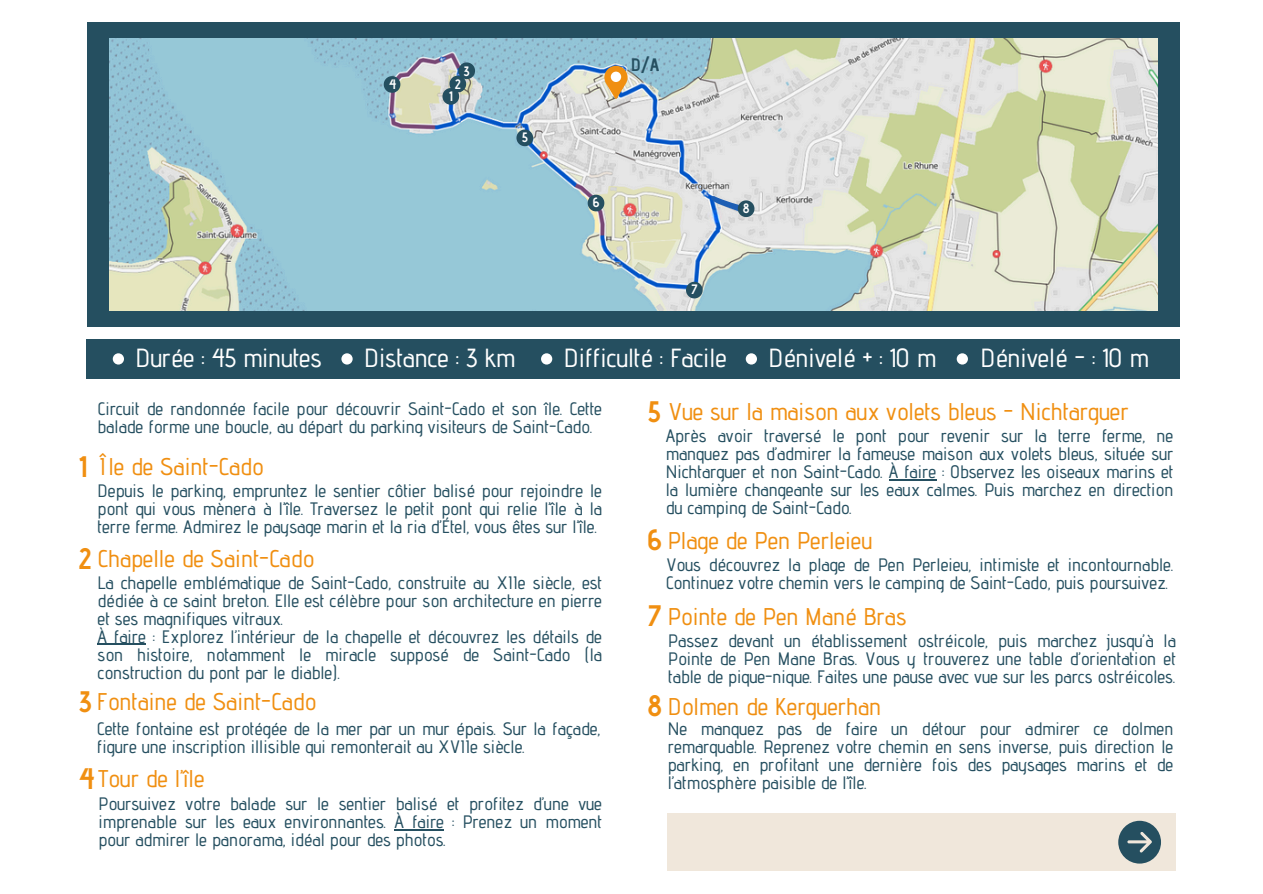
<style>
.page{position:relative;width:1263px;height:894px;background:#fff}
.page>*{position:absolute;margin:0;border:0;box-sizing:border-box;transform-origin:0 0}
.t1{font:700 29.55px "Advent Pro";color:#f08f11}
.t2{font:500 26.25px "Advent Pro";letter-spacing:-.005em;color:#fff}
.t3{font:500 24.15px "Advent Pro";color:#f08f11}
.t4{font:500 18px/18px "Advent Pro";color:#254f60;text-align:justify}
.t5{font:700 18px "Advent Pro";color:#254f60}
.t6{font:700 13.65px "Advent Pro";color:#fff}
</style>
<div class="page">
<div style="left:87px;top:23px;width:1093px;height:304px;background:#254f60"></div>
<img style="left:109px;top:38px;width:1049px;height:272px">
<svg style="left:604px;top:66px;width:24px;height:33px"></svg>
<svg style="left:442px;top:44px;width:42px;height:61px"></svg>
<svg style="left:384px;top:76px;width:16px;height:17px"></svg>
<svg style="left:516px;top:129px;width:17px;height:17px"></svg>
<svg style="left:588px;top:195px;width:16px;height:16px"></svg>
<svg style="left:686px;top:282px;width:17px;height:16px"></svg>
<svg style="left:711px;top:196px;width:43px;height:21px"></svg>
<div style="left:87px;top:339px;width:1093px;height:40px;background:#254f60"></div>
<div style="left:113px;top:353px;width:11px;height:11px;background:#fff;border-radius:50%"></div>
<div style="left:341px;top:353px;width:12px;height:11px;background:#fff;border-radius:50%"></div>
<div style="left:541px;top:353px;width:11px;height:11px;background:#fff;border-radius:50%"></div>
<div style="left:746px;top:353px;width:11px;height:11px;background:#fff;border-radius:50%"></div>
<div style="left:957px;top:353px;width:11px;height:11px;background:#fff;border-radius:50%"></div>
<div style="left:668px;top:813px;width:508px;height:57px;background:#f0e7db"></div>
<svg style="left:1118px;top:820px;width:43px;height:43px"></svg>
<hr style="left:98px;top:643px;width:48px;height:1px;background:#254f60">
<hr style="left:889px;top:479px;width:47px;height:1px;background:#254f60">
<hr style="left:394px;top:828px;width:50px;height:2px;background:#254f60">
<p class="t6" style="left:389px;top:76px;width:9px">4</p>
<p class="t6" style="left:464px;top:63px;width:7px">3</p>
<p class="t6" style="left:455px;top:76px;width:7px">2</p>
<p class="t6" style="left:449px;top:87px;width:5px">1</p>
<p class="t6" style="left:522px;top:129px;width:7px">5</p>
<p class="t5" style="left:631px;top:54px;width:30px">D/A</p>
<p class="t6" style="left:593px;top:194px;width:8px">6</p>
<p class="t6" style="left:691px;top:281px;width:7px">7</p>
<p class="t6" style="left:743px;top:200px;width:8px">8</p>
<p class="t2" style="left:135px;top:341px;width:188px">Durée : 45 minutes</p>
<p class="t2" style="left:364px;top:341px;width:153px">Distance : 3 km</p>
<p class="t2" style="left:564px;top:341px;width:164px">Difficulté : Facile</p>
<p class="t2" style="left:768px;top:341px;width:169px">Dénivelé + : 10 m</p>
<h2 class="t2" style="left:980px;top:341px;width:170px">Dénivelé - : 10 m</h2>
<h1 class="t4" style="left:98px;top:399px;width:506px">Circuit de randonnée facile pour découvrir Saint-Cado et son île. Cette balade forme une boucle, au départ du parking visiteurs de Saint-Cado.</h1>
<p class="t1" style="left:79px;top:448px;width:9px">1</p>
<p class="t3" style="left:98px;top:451px;width:167px">Île de Saint-Cado</p>
<p class="t4" style="left:98px;top:480px;width:506px">Depuis le parking, empruntez le sentier côtier balisé pour rejoindre le pont qui vous mènera à l’île. Traversez le petit pont qui relie l’île à la terre ferme. Admirez le paysage marin et la ria d’Étel, vous êtes sur l’île.</p>
<h1 class="t1" style="left:79px;top:540px;width:13px">2</h1>
<p class="t3" style="left:98px;top:543px;width:218px">Chapelle de Saint-Cado</p>
<p class="t4" style="left:98px;top:572px;width:506px">La chapelle emblématique de Saint-Cado, construite au XIIe siècle, est dédiée à ce saint breton. Elle est célèbre pour son architecture en pierre et ses magnifiques vitraux.</p>
<p class="t4" style="left:98px;top:626px;width:506px">À faire : Explorez l’intérieur de la chapelle et découvrez les détails de son histoire, notamment le miracle supposé de Saint-Cado (la construction du pont par le diable).</p>
<h1 class="t1" style="left:79px;top:682px;width:14px">3</h1>
<p class="t3" style="left:97px;top:686px;width:221px">Fontaine de Saint-Cado</p>
<p class="t4" style="left:97px;top:719px;width:505px">Cette fontaine est protégée de la mer par un mur épais. Sur la façade, figure une inscription illisible qui remonterait au XVIIe siècle.</p>
<p class="t1" style="left:79px;top:760px;width:17px">4</p>
<p class="t3" style="left:98px;top:763px;width:108px">Tour de l’île</p>
<p class="t4" style="left:98px;top:794px;width:505px">Poursuivez votre balade sur le sentier balisé et profitez d’une vue imprenable sur les eaux environnantes. À faire : Prenez un moment pour admirer le panorama, idéal pour des photos.</p>
<h1 class="t1" style="left:648px;top:393px;width:14px">5</h1>
<h1 class="t3" style="left:668px;top:397px;width:462px">Vue sur la maison aux volets bleus - Nichtarguer</h1>
<h1 class="t4" style="left:666px;top:426px;width:509px">Après avoir traversé le pont pour revenir sur la terre ferme, ne manquez pas d’admirer la fameuse maison aux volets bleus, située sur Nichtarguer et non Saint-Cado. À faire : Observez les oiseaux marins et la lumière changeante sur les eaux calmes. Puis marchez en direction du camping de Saint-Cado.</h1>
<p class="t1" style="left:648px;top:522px;width:15px">6</p>
<p class="t3" style="left:668px;top:525px;width:206px">Plage de Pen Perleieu</p>
<h1 class="t4" style="left:666px;top:555px;width:509px">Vous découvrez la plage de Pen Perleieu, intimiste et incontournable.<br>Continuez votre chemin vers le camping de Saint-Cado, puis poursuivez.</h1>
<p class="t1" style="left:648px;top:597px;width:14px">7</p>
<h1 class="t3" style="left:668px;top:601px;width:240px">Pointe de Pen Mané Bras</h1>
<h1 class="t4" style="left:668px;top:631px;width:509px">Passez devant un établissement ostréicole, puis marchez jusqu’à la Pointe de Pen Mane Bras. Vous y trouverez une table d’orientation et table de pique-nique. Faites une pause avec vue sur les parcs ostréicoles.</h1>
<p class="t1" style="left:648px;top:687px;width:15px">8</p>
<p class="t3" style="left:668px;top:691px;width:215px">Dolmen de Kerguerhan</p>
<p class="t4" style="left:668px;top:719px;width:507px">Ne manquez pas de faire un détour pour admirer ce dolmen remarquable. Reprenez votre chemin en sens inverse, puis direction le parking, en profitant une dernière fois des paysages marins et de l’atmosphère paisible de l’île.</p>
</div>
